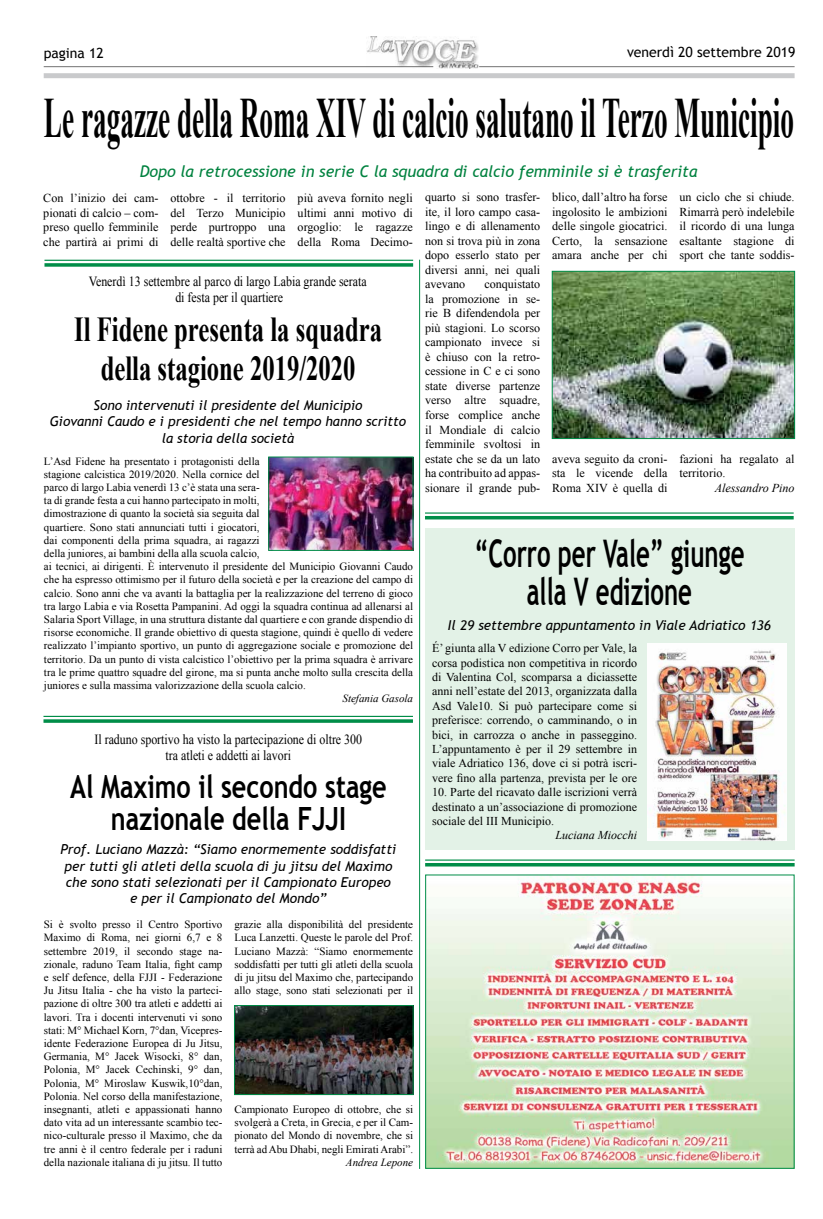
<style>
.page{position:relative;width:823px;height:1219px;background:#fff}
.page>*{position:absolute;margin:0;border:0;box-sizing:border-box;transform-origin:0 0}
.t1{font:700 57px "Times New Roman";color:#000;scale:.48 1}
.t2{font:700 38px/38px "Trebuchet MS";color:#000;text-align:center;scale:.63 1}
.t3{font:700 35px/39px "Times New Roman";color:#000;text-align:center;scale:.7 1}
.t4{font:700 32px/32px "Trebuchet MS";color:#000;text-align:center;scale:.79 1}
.t5{font:italic 16px "Trebuchet MS";color:#00823f}
.t6{font:14px/16px "Times New Roman";color:#000;text-align:center;scale:.85 1}
.t7{font:14px "Trebuchet MS";color:#000}
.t8{font:italic 13.6px/16.3px "Trebuchet MS";color:#000;text-align:center}
.t9{font:italic 13.5px/16.2px "Trebuchet MS";color:#000;text-align:center}
.t10{font:12.1px/14.5px "Times New Roman";color:#000;text-align:justify}
.t11{font:italic 12.1px "Times New Roman";color:#000}
.t12{font:12px/14.4px "Times New Roman";color:#000;text-align:justify}
.t13{font:italic 12px "Times New Roman";color:#000}
.t14{font:11px/13.2px "Times New Roman";color:#000;text-align:justify}
.t15{font:italic 11px "Times New Roman";color:#000}
</style>
<div class="page">
<img style="left:366px;top:37px;width:112px;height:31px">
<hr style="left:44px;top:66px;width:389px;height:1px;background:#000">
<hr style="left:479px;top:66px;width:315px;height:1px;background:#000">
<div style="left:44px;top:73px;width:750px;height:5px;background:#c9cacc"></div>
<img style="left:427px;top:876px;width:365px;height:291px">
<div style="left:425px;top:874px;width:369px;height:295px;border:1px solid #008d48"></div>
<hr style="left:425px;top:512px;width:368px;height:2px;background:#008d48">
<hr style="left:425px;top:516px;width:368px;height:3px;background:#008d48">
<hr style="left:44px;top:260px;width:369px;height:1px;background:#008d48">
<svg style="left:44px;top:263px;width:369px;height:4px"></svg>
<hr style="left:419px;top:260px;width:1px;height:909px;background:#008d48">
<hr style="left:425px;top:859px;width:369px;height:2px;background:#008d48">
<hr style="left:425px;top:863px;width:369px;height:3px;background:#008d48">
<hr style="left:43px;top:716px;width:369px;height:1px;background:#008d48">
<svg style="left:43px;top:719px;width:369px;height:4px"></svg>
<div style="left:425px;top:528px;width:369px;height:322px;background:#e3f2e7"></div>
<img style="left:647px;top:644px;width:139px;height:197px">
<img style="left:236px;top:1007px;width:175px;height:86px">
<div style="left:234px;top:1005px;width:179px;height:90px;border:1px solid #008d48"></div>
<img style="left:270px;top:458px;width:141px;height:91px">
<div style="left:268px;top:456px;width:145px;height:95px;border:1px solid #008d48"></div>
<img style="left:553px;top:273px;width:239px;height:164px">
<div style="left:551px;top:271px;width:243px;height:168px;border:1px solid #008d48"></div>
<p class="t7" style="left:626px;top:43px;width:170px">venerdì 20 settembre 2019</p>
<p class="t7" style="left:44px;top:44px;width:62px">pagina 12</p>
<h1 class="t1" style="left:44px;top:77px;width:1562px">Le ragazze della Roma XIV di calcio salutano il Terzo Municipio</h1>
<h3 class="t5" style="left:140px;top:161px;width:559px">Dopo la retrocessione in serie C la squadra di calcio femminile si è trasferita</h3>
<p class="t10" style="left:43px;top:191px;width:117px">Con l’inizio dei cam&shy;pionati di calcio – com&shy;preso quello femminile che partirà ai primi di</p>
<p class="t10" style="left:170px;top:191px;width:117px">ottobre - il territorio del Terzo Municipio perde purtroppo una delle realtà sportive che</p>
<p class="t10" style="left:297px;top:191px;width:117px">più aveva fornito negli ultimi anni motivo di orgoglio: le ragazze della Roma Decimo-</p>
<p class="t10" style="left:425px;top:189px;width:117px">quarto si sono trasfer&shy;ite, il loro campo casa&shy;lingo e di allenamento non si trova più in zona dopo esserlo stato per diversi anni, nei quali avevano</p>
<p class="t10" style="left:552px;top:189px;width:117px">blico, dall’altro ha forse ingolosito le ambizioni delle singole giocatrici.<br>Certo, la sensazione amara anche per chi</p>
<p class="t10" style="left:679px;top:189px;width:117px">un ciclo che si chiude.<br>Rimarrà però indelebile il ricordo di una lunga esaltante stagione di sport che tante soddis-</p>
<p class="t6" style="left:89px;top:272px;width:328px">Venerdì 13 settembre al parco di largo Labia grande serata di festa per il quartiere</p>
<p class="t10" style="left:425px;top:277px;width:117px;text-indent:59px">conquistato la promozione in se&shy;rie B difendendola per più stagioni. Lo scorso campionato invece si è chiuso con la retro&shy;cessione in C e ci sono state diverse partenze verso altre squadre, forse complice anche il Mondiale di calcio femminile svoltosi in estate che se da un lato ha contribuito ad appas&shy;sionare il grande pub-</p>
<h3 class="t3" style="left:74px;top:309px;width:441px">Il Fidene presenta la squadra della stagione 2019/2020</h3>
<p class="t9" style="left:50px;top:397px;width:357px">Sono intervenuti il presidente del Municipio<br>Giovanni Caudo e i presidenti che nel tempo hanno scritto la storia della società</p>
<p class="t10" style="left:552px;top:451px;width:117px">aveva seguito da croni&shy;sta le vicende della Roma XIV è quella di</p>
<p class="t10" style="left:679px;top:451px;width:117px">fazioni ha regalato al territorio.</p>
<p class="t11" style="left:714px;top:479px;width:81px">Alessandro Pino</p>
<p class="t14" style="left:44px;top:454px;width:370px;text-align:left">L’Asd Fidene ha presentato i protagonisti della<br>stagione calcistica 2019/2020. Nella cornice del<br>parco di largo Labia venerdì 13 c’è stata una sera-<br>ta di grande festa a cui hanno partecipato in molti,<br>dimostrazione di quanto la società sia seguita dal<br>quartiere. Sono stati annunciati tutti i giocatori,<br>dai componenti della prima squadra, ai ragazzi<br>della juniores, ai bambini della alla scuola calcio,<br>ai tecnici, ai dirigenti. È intervenuto il presidente del Municipio Giovanni Caudo che ha espresso ottimismo per il futuro della società e per la creazione del campo di calcio. Sono anni che va avanti la battaglia per la realizzazione del terreno di gioco tra largo Labia e via Rosetta Pampanini. Ad oggi la squadra continua ad allenarsi al Salaria Sport Village, in una struttura distante dal quartiere e con grande dispendio di risorse economiche. Il grande obiettivo di questa stagione, quindi è quello di vedere realizzato l’impianto sportivo, un punto di aggregazione sociale e promozione del territorio. Da un punto di vista calcistico l’obiettivo per la prima squadra è arrivare tra le prime quattro squadre del girone, ma si punta anche molto sulla crescita della juniores e sulla massima valorizzazione della scuola calcio.</p>
<p class="t15" style="left:342px;top:691px;width:72px">Stefania Gasola</p>
<h2 class="t2" style="left:474px;top:535px;width:430px">“Corro per Vale” giunge alla V edizione</h2>
<p class="t8" style="left:447px;top:617px;width:324px">Il 29 settembre appuntamento in Viale Adriatico 136</p>
<p class="t12" style="left:432px;top:640px;width:206px">É’ giunta alla V edizione Corro per Vale, la corsa podistica non competitiva in ricordo di Valentina Col, scomparsa a diciassette anni nell’estate del 2013, organizzata dalla Asd Vale10. Si può partecipare come si preferisce: correndo, o camminando, o in bici, in carrozza o anche in passeggino.<br>L’appuntamento è per il 29 settembre in viale Adriatico 136, dove ci si potrà iscri&shy;vere fino alla partenza, prevista per le ore</p>
<p class="t12" style="left:432px;top:784px;width:206px">10. Parte del ricavato dalle iscrizioni verrà destinato a un’associazione di promozione sociale del III Municipio.</p>
<p class="t13" style="left:555px;top:827px;width:83px">Luciana Miocchi</p>
<p class="t6" style="left:94px;top:730px;width:316px">Il raduno sportivo ha visto la partecipazione di oltre 300 tra atleti e addetti ai lavori</p>
<h3 class="t4" style="left:70px;top:771px;width:402px">Al Maximo il secondo stage nazionale della FJJI</h3>
<p class="t8" style="left:60px;top:841px;width:337px">Prof. Luciano Mazzà: “Siamo enormemente soddisfatti per tutti gli atleti della scuola di ju jitsu del Maximo che sono stati selezionati per il Campionato Europeo e per il Campionato del Mondo”</p>
<p class="t14" style="left:44px;top:917px;width:180px">Si è svolto presso il Centro Sportivo Maximo di Roma, nei giorni 6,7 e 8 settembre 2019, il secondo stage na&shy;zionale, raduno Team Italia, fight camp e self defence, della FJJI - Federazione Ju Jitsu Italia - che ha visto la parteci&shy;pazione di oltre 300 tra atleti e addetti ai lavori. Tra i docenti intervenuti vi sono stati: M° Michael Korn, 7°dan, Vicepres&shy;idente Federazione Europea di Ju Jitsu, Germania, M° Jacek Wisocki, 8° dan, Polonia, M° Jacek Cechinski, 9° dan, Polonia, M° Miroslaw Kuswik,10°dan, Polonia. Nel corso della manifestazione, insegnanti, atleti e appassionati hanno dato vita ad un interessante scambio tec&shy;nico-culturale presso il Maximo, che da tre anni è il centro federale per i raduni della nazionale italiana di ju jitsu. Il tutto</p>
<p class="t14" style="left:234px;top:917px;width:180px">grazie alla disponibilità del presidente Luca Lanzetti. Queste le parole del Prof.<br>Luciano Mazzà: “Siamo enormemente soddisfatti per tutti gli atleti della scuola di ju jitsu del Maximo che, partecipando allo stage, sono stati selezionati per il</p>
<p class="t14" style="left:234px;top:1102px;width:180px">Campionato Europeo di ottobre, che si svolgerà a Creta, in Grecia, e per il Cam&shy;pionato del Mondo di novembre, che si terrà ad Abu Dhabi, negli Emirati Arabi”.</p>
<p class="t15" style="left:346px;top:1154px;width:69px">Andrea Lepone</p>
</div>
